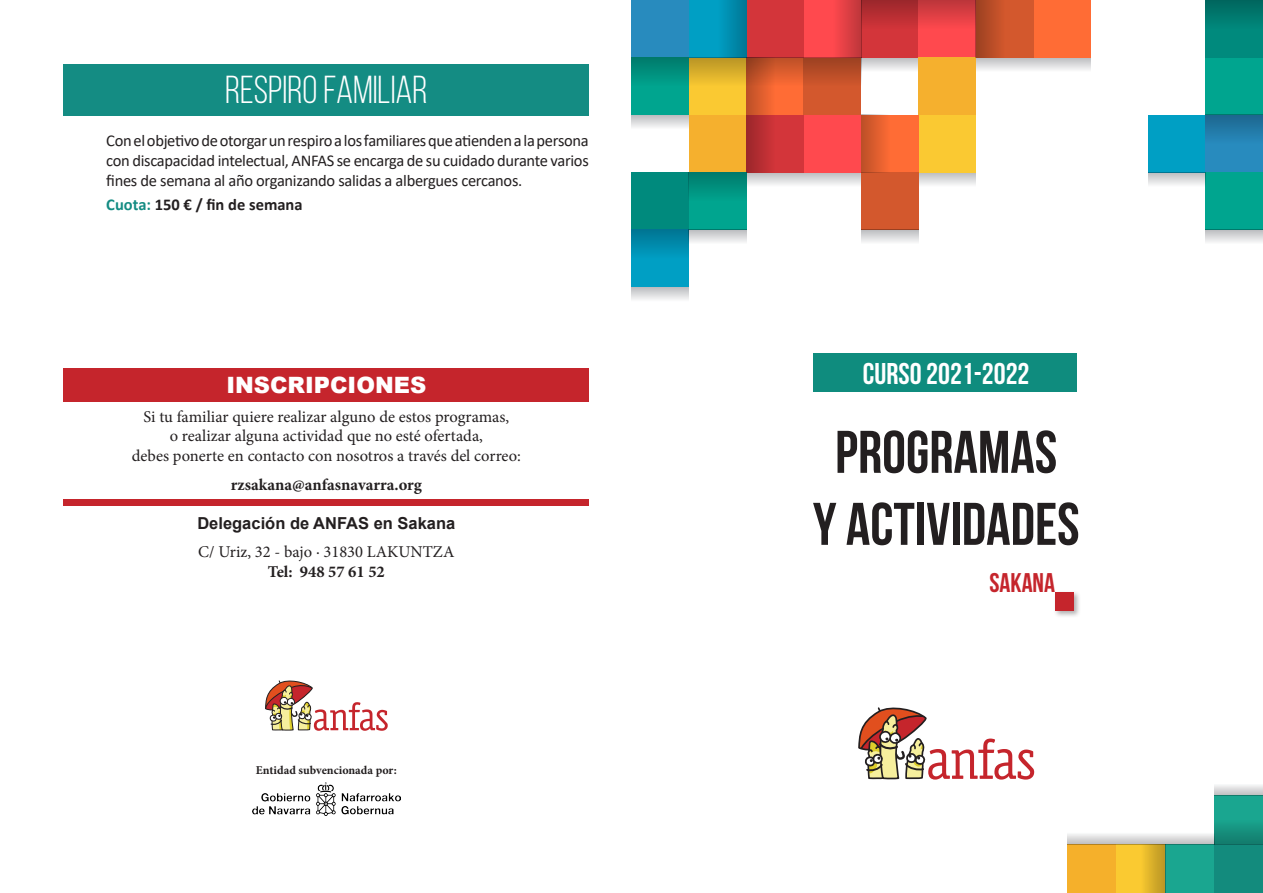
<style>
.page{position:relative;width:1263px;height:893px;background:#fff}
.page>*{position:absolute;margin:0;border:0;box-sizing:border-box;transform-origin:0 0}
.t1{font:700 60px/72px "Bebas Neue";color:#231f20;text-align:center}
.t2{font:39px "Bebas Neue";color:#fff}
.t3{font:700 30px "Bebas Neue";color:#fff}
.t4{font:700 27px "Bebas Neue";color:#c5252c}
.t5{font:900 22.5px "Arial";color:#fff}
.t6{font:16.5px/19.8px "Calibri";letter-spacing:-.02em;color:#231f20;text-align:justify}
.t7{font:16.5px/19.8px "Minion Pro";color:#231f20;text-align:center}
.t8{font:700 16.5px "Minion Pro";color:#231f20}
.t9{font:700 16.5px "Arial";color:#231f20}
.t10{font:700 16.5px "Calibri";color:#231f20}
.t11{font:700 12px "Minion Pro";color:#231f20}
.s1{color:#148c83}
</style>
<div class="page">
<div style="left:64px;top:368px;width:525px;height:34px;background:#c5252c"></div>
<div style="left:64px;top:500px;width:525px;height:6px;background:#c5252c"></div>
<img style="left:252px;top:783px;width:148px;height:33px">
<svg style="left:265px;top:680px;width:123px;height:51px"></svg>
<svg style="left:746px;top:172px;width:230px;height:15px"></svg>
<svg style="left:631px;top:115px;width:58px;height:12px"></svg>
<svg style="left:861px;top:57px;width:230px;height:15px"></svg>
<div style="left:861px;top:0;width:57px;height:57px;background:#d3353a"></div>
<div style="left:918px;top:0;width:58px;height:57px;background:#ff494e"></div>
<div style="left:689px;top:57px;width:57px;height:58px;background:#fac932"></div>
<div style="left:689px;top:115px;width:57px;height:57px;background:#f5b02e"></div>
<div style="left:918px;top:115px;width:58px;height:57px;background:#fac932"></div>
<div style="left:918px;top:57px;width:58px;height:58px;background:#f5b02e"></div>
<div style="left:1033px;top:0;width:58px;height:57px;background:#ff6c35"></div>
<div style="left:976px;top:0;width:57px;height:57px;background:#d3582d"></div>
<div style="left:746px;top:57px;width:58px;height:58px;background:#ff6c35"></div>
<div style="left:804px;top:57px;width:57px;height:58px;background:#d3582d"></div>
<div style="left:861px;top:115px;width:57px;height:57px;background:#ff6c35"></div>
<div style="left:861px;top:172px;width:57px;height:58px;background:#d3582d"></div>
<div style="left:804px;top:115px;width:57px;height:57px;background:#ff494e"></div>
<div style="left:746px;top:115px;width:58px;height:57px;background:#d3353a"></div>
<div style="left:804px;top:0;width:57px;height:57px;background:#ff494e"></div>
<div style="left:746px;top:0;width:58px;height:57px;background:#d3353a"></div>
<div style="left:689px;top:0;width:57px;height:57px;background:#009fc4"></div>
<div style="left:631px;top:0;width:58px;height:57px;background:#288bbe"></div>
<div style="left:1148px;top:115px;width:57px;height:57px;background:#009fc4"></div>
<div style="left:1205px;top:115px;width:58px;height:57px;background:#288bbe"></div>
<div style="left:689px;top:172px;width:57px;height:58px;background:#00a58f"></div>
<div style="left:631px;top:172px;width:58px;height:58px;background:#008a7d"></div>
<div style="left:1205px;top:57px;width:58px;height:58px;background:#00a58f"></div>
<div style="left:1205px;top:0;width:58px;height:57px;background:#008a7d"></div>
<div style="left:631px;top:57px;width:58px;height:58px;background:#00a58f"></div>
<div style="left:1205px;top:172px;width:58px;height:58px;background:#00a58f"></div>
<div style="left:631px;top:230px;width:58px;height:57px;background:#009fc4"></div>
<div style="left:631px;top:230px;width:58px;height:28px;background:linear-gradient(to bottom,#007593,#009bc0)"></div>
<svg style="left:1148px;top:172px;width:57px;height:13px"></svg>
<svg style="left:1205px;top:230px;width:58px;height:12px"></svg>
<svg style="left:861px;top:230px;width:57px;height:12px"></svg>
<svg style="left:689px;top:230px;width:57px;height:12px"></svg>
<svg style="left:631px;top:287px;width:58px;height:13px"></svg>
<div style="left:718px;top:0;width:28px;height:57px;background:linear-gradient(to right,#009ec3,#007897)"></div>
<svg style="left:837px;top:0;width:24px;height:57px"></svg>
<svg style="left:1205px;top:115px;width:58px;height:23px"></svg>
<svg style="left:631px;top:57px;width:230px;height:29px"></svg>
<svg style="left:689px;top:172px;width:57px;height:23px"></svg>
<svg style="left:746px;top:57px;width:29px;height:115px"></svg>
<svg style="left:861px;top:115px;width:25px;height:57px"></svg>
<svg style="left:861px;top:0;width:115px;height:29px"></svg>
<svg style="left:976px;top:0;width:24px;height:57px"></svg>
<svg style="left:1205px;top:0;width:58px;height:21px"></svg>
<svg style="left:858px;top:707px;width:176px;height:73px"></svg>
<div style="left:1116px;top:844px;width:49px;height:49px;background:#faca31"></div>
<div style="left:1067px;top:844px;width:49px;height:49px;background:#f5b02b"></div>
<div style="left:1165px;top:844px;width:49px;height:49px;background:#1aa690"></div>
<div style="left:1214px;top:844px;width:49px;height:49px;background:#138b7d"></div>
<div style="left:1214px;top:795px;width:49px;height:49px;background:#1aa690"></div>
<svg style="left:1067px;top:834px;width:147px;height:10px"></svg>
<svg style="left:1214px;top:785px;width:49px;height:10px"></svg>
<div style="left:1214px;top:820px;width:49px;height:24px;background:linear-gradient(to bottom,#19a38d,#137c6d)"></div>
<div style="left:1141px;top:844px;width:24px;height:49px;background:linear-gradient(to right,#f6c730,#bc9725)"></div>
<div style="left:813px;top:353px;width:264px;height:38px;background:#0f8c7e"></div>
<div style="left:1053px;top:590px;width:28px;height:28px;background:#231f20;opacity:.35"></div>
<div style="left:1055px;top:592px;width:19px;height:19px;background:#c5252c"></div>
<div style="left:64px;top:64px;width:525px;height:50px;background:#148c83"></div>
<div style="left:64px;top:73px;width:525px;height:43px;background:#148c83"></div>
<h2 class="t2" style="left:225px;top:68px;width:204px">RESPIRO FAMILIAR</h2>
<p class="t6" style="left:106px;top:131px;width:484px">Con el objetivo de otorgar un respiro a los familiares que atienden a la persona con discapacidad intelectual, ANFAS se encarga de su cuidado durante varios fines de semana al año organizando salidas a albergues cercanos.</p>
<p class="t10" style="left:106px;top:193px;width:198px"><span class="s1">Cuota:</span> 150 € / fin de semana</p>
<h3 class="t5" style="left:226px;top:368px;width:201px">INSCRIPCIONES</h3>
<p class="t7" style="left:132px;top:407px;width:390px">Si tu familiar quiere realizar alguno de estos programas,<br>o realizar alguna actividad que no esté ofertada,<br>debes ponerte en contacto con nosotros a través del correo:</p>
<p class="t8" style="left:231px;top:473px;width:193px">rzsakana@anfasnavarra.org</p>
<p class="t9" style="left:197px;top:512px;width:259px">Delegación de ANFAS en Sakana</p>
<p class="t7" style="left:198px;top:542px;width:258px">C/ Uriz, 32 - bajo · 31830 LAKUNTZA</p>
<p class="t8" style="left:268px;top:560px;width:118px">Tel: 948 57 61 52</p>
<p class="t11" style="left:256px;top:762px;width:142px">Entidad subvencionada por:</p>
<h3 class="t3" style="left:863px;top:357px;width:168px">CURSO 2021-2022</h3>
<h1 class="t1" style="left:813px;top:415px;width:268px">PROGRAMAS<br>Y ACTIVIDADES</h1>
<h3 class="t4" style="left:989px;top:568px;width:67px">SAKANA</h3>
</div>
